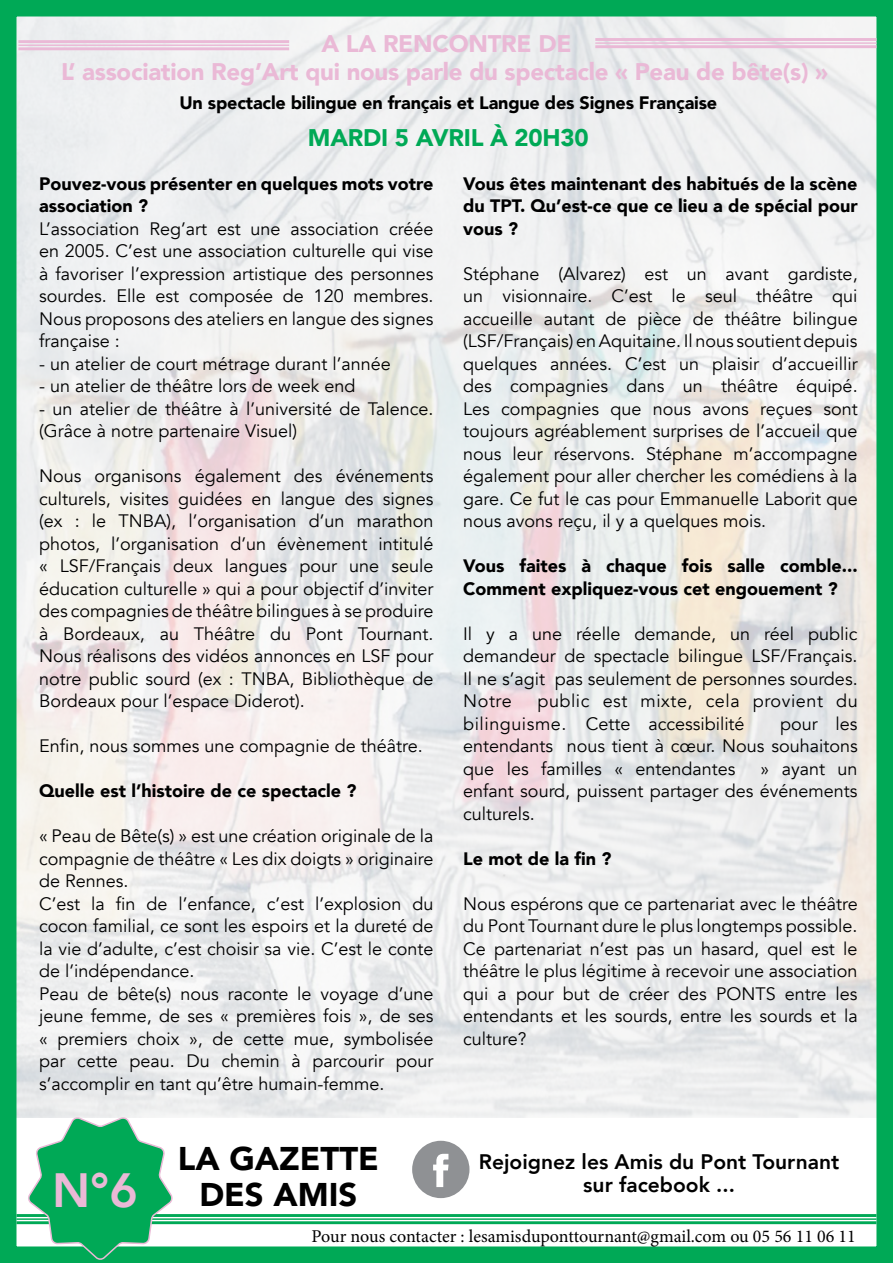
<style>
.page{position:relative;width:893px;height:1263px;background:#fff}
.page>*{position:absolute;margin:0;border:0;box-sizing:border-box;transform-origin:0 0}
.t1{font:800 48px "Avenir";color:#eab9d6}
.t2{font:900 32.85px/35.2px "Avenir";color:#000;text-align:center}
.t3{font:900 24px "Avenir";letter-spacing:-.01em;color:#eab9d6}
.t4{font:900 24px "Avenir";letter-spacing:-.01em;color:#00a956}
.t5{font:800 21px/22.5px "Avenir";color:#000;text-align:center}
.t6{font:18px/22.5px "Avenir";color:#000;text-align:justify}
.t7{font:900 18px/22.5px "Avenir";color:#000}
.t8{font:18px "Minion Pro";letter-spacing:-.005em;color:#000}
.t9{font:18px/22.5px "Avenir";letter-spacing:.03em;color:#000}
</style>
<div class="page">
<img style="left:17px;top:17px;width:859px;height:1100px">
<div style="left:0;top:0;width:893px;height:1263px;border:16px solid #00a956"></div>
<hr style="left:16px;top:1214px;width:860px;height:3px;background:#00a956">
<hr style="left:16px;top:1218px;width:860px;height:2px;background:#00a956">
<hr style="left:16px;top:1221px;width:860px;height:3px;background:#00a956">
<svg style="left:26px;top:1115px;width:148px;height:147px"></svg>
<hr style="left:18px;top:40px;width:271px;height:3px;background:#eab9d6">
<hr style="left:18px;top:45px;width:271px;height:1px;background:#eab9d6">
<hr style="left:18px;top:47px;width:271px;height:3px;background:#eab9d6">
<hr style="left:595px;top:38px;width:281px;height:3px;background:#eab9d6">
<hr style="left:595px;top:42px;width:281px;height:2px;background:#eab9d6">
<hr style="left:595px;top:45px;width:281px;height:3px;background:#eab9d6">
<svg style="left:412px;top:1141px;width:57px;height:57px"></svg>
<h3 class="t3" style="left:322px;top:23px;width:251px">A LA RENCONTRE DE</h3>
<h3 class="t3" style="left:61px;top:51px;width:768px">L’ association Reg’Art qui nous parle du spectacle « Peau de bête(s) »</h3>
<p class="t7" style="left:179px;top:91px;width:539px">Un spectacle bilingue en français et Langue des Signes Française</p>
<h3 class="t4" style="left:308px;top:118px;width:282px">MARDI 5 AVRIL À 20H30</h3>
<p class="t7" style="left:39px;top:172px;width:396px">Pouvez-vous présenter en quelques mots votre association ?</p>
<p class="t6" style="left:39px;top:217px;width:396px">L’association Reg’art est une association créée en 2005. C’est une association culturelle qui vise à favoriser l’expression artistique des personnes sourdes. Elle est composée de 120 membres.<br>Nous proposons des ateliers en langue des signes française :</p>
<p class="t6" style="left:39px;top:352px;width:353px">- un atelier de court métrage durant l’année</p>
<p class="t6" style="left:39px;top:375px;width:318px">- un atelier de théâtre lors de week end</p>
<p class="t6" style="left:39px;top:397px;width:396px">- un atelier de théâtre à l’université de Talence. (Grâce à notre partenaire Visuel)</p>
<p class="t6" style="left:39px;top:465px;width:396px">Nous organisons également des événements culturels, visites guidées en langue des signes (ex : le TNBA), l’organisation d’un marathon photos, l’organisation d’un évènement intitulé « LSF/Français deux langues pour une seule éducation culturelle » qui a pour objectif d’inviter des compagnies de théâtre bilingues à se produire à Bordeaux, au Théâtre du Pont Tournant.<br>Nous réalisons des vidéos annonces en LSF pour notre public sourd (ex : TNBA, Bibliothèque de Bordeaux pour l’espace Diderot).</p>
<p class="t6" style="left:39px;top:735px;width:385px">Enfin, nous sommes une compagnie de théâtre.</p>
<p class="t7" style="left:39px;top:779px;width:319px">Quelle est l’histoire de ce spectacle ?</p>
<p class="t6" style="left:39px;top:825px;width:396px;text-align:left">« Peau de Bête(s) » est une création originale de la compagnie de théâtre « Les dix doigts » originaire de Rennes.<br>C’est la fin de l’enfance, c’est l’explosion du cocon familial, ce sont les espoirs et la dureté de la vie d’adulte, c’est choisir sa vie. C’est le conte de l’indépendance.<br>Peau de bête(s) nous raconte le voyage d’une jeune femme, de ses « premières fois », de ses « premiers choix », de cette mue, symbolisée par cette peau. Du chemin à parcourir pour s’accomplir en tant qu’être humain-femme.</p>
<p class="t7" style="left:463px;top:172px;width:396px;text-align:justify">Vous êtes maintenant des habitués de la scène du TPT. Qu’est-ce que ce lieu a de spécial pour vous ?</p>
<p class="t6" style="left:463px;top:262px;width:396px">Stéphane (Alvarez) est un avant gardiste, un visionnaire. C’est le seul théâtre qui accueille autant de pièce de théâtre bilingue (LSF/Français) en Aquitaine. Il nous soutient depuis quelques années. C’est un plaisir d’accueillir des compagnies dans un théâtre équipé.<br>Les compagnies que nous avons reçues sont toujours agréablement surprises de l’accueil que nous leur réservons. Stéphane m’accompagne également pour aller chercher les comédiens à la gare. Ce fut le cas pour Emmanuelle Laborit que nous avons reçu, il y a quelques mois.</p>
<p class="t7" style="left:463px;top:554px;width:396px">Vous faites à chaque fois salle comble...<br>Comment expliquez-vous cet engouement ?</p>
<p class="t6" style="left:463px;top:622px;width:396px">Il y a une réelle demande, un réel public demandeur de spectacle bilingue LSF/Français.<br>Il ne s’agit pas seulement de personnes sourdes.<br>Notre</p>
<p class="t9" style="left:463px;top:690px;width:396px;text-indent:74px">public est mixte, cela provient du bilinguisme. Cette accessibilité</p>
<p class="t6" style="left:463px;top:712px;width:396px;text-indent:317px">pour les entendants nous tient à cœur. Nous souhaitons que les familles « entendantes</p>
<p class="t6" style="left:463px;top:757px;width:396px;text-indent:297px">» ayant un enfant sourd, puissent partager des événements culturels.</p>
<p class="t7" style="left:463px;top:847px;width:150px">Le mot de la fin ?</p>
<p class="t6" style="left:463px;top:892px;width:396px">Nous espérons que ce partenariat avec le théâtre du Pont Tournant dure le plus longtemps possible.<br>Ce partenariat n’est pas un hasard, quel est le théâtre le plus légitime à recevoir une association qui a pour but de créer des PONTS entre les entendants et les sourds, entre les sourds et la culture?</p>
<h1 class="t1" style="left:52px;top:1153px;width:87px">N°6</h1>
<h2 class="t2" style="left:178px;top:1140px;width:203px">LA GAZETTE<br>DES AMIS</h2>
<p class="t8" style="left:312px;top:1224px;width:546px">Pour nous contacter : lesamisduponttournant@gmail.com ou 05 56 11 06 11</p>
<p class="t5" style="left:479px;top:1150px;width:362px">Rejoignez les Amis du Pont Tournant sur facebook ...</p>
</div>
